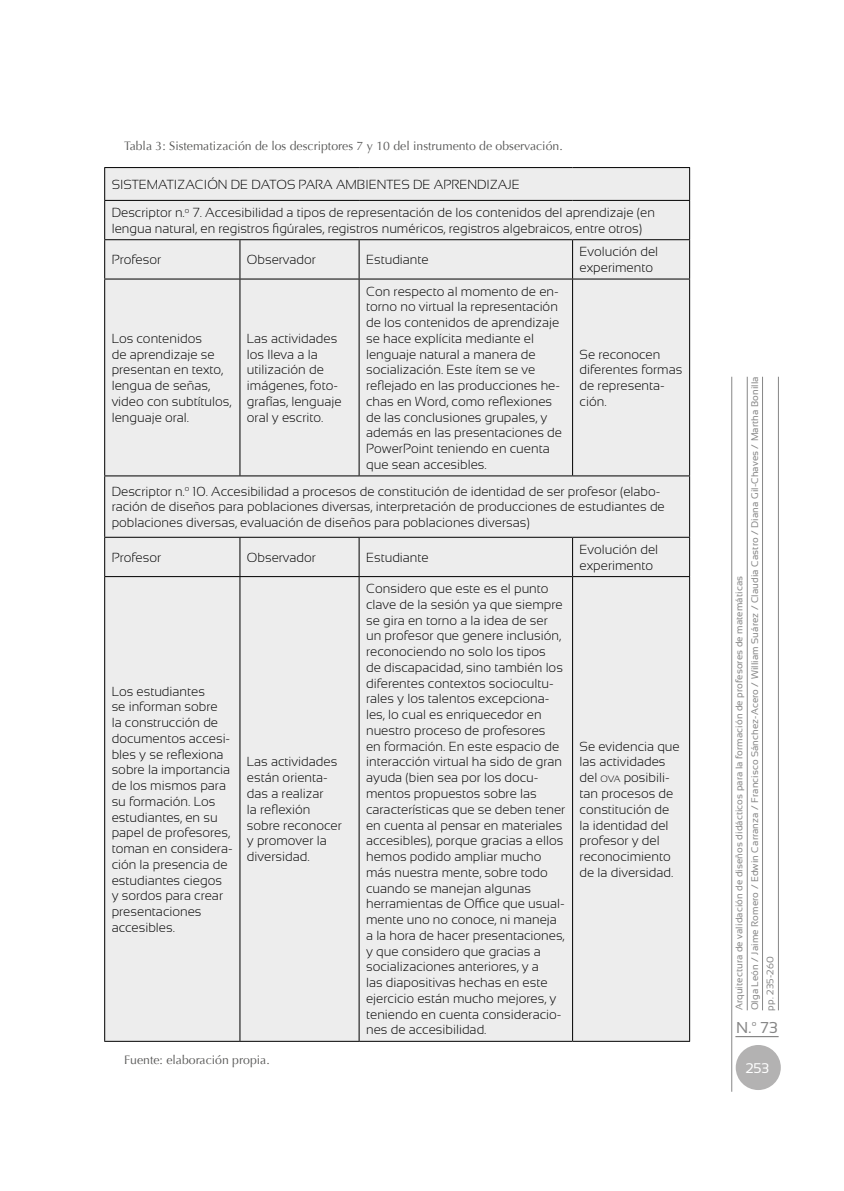
<style>
.page{position:relative;width:844px;height:1191px;background:#fff}
.page>*{position:absolute;margin:0;border:0;box-sizing:border-box;transform-origin:0 0}
.t1{font:15.75px "Sansation";color:#878787}
.t2{font:14px "Sansation";color:#fff}
.t3{font:300 13.12px/15.8px "Sansation";color:#000}
.t4{font:12.25px "Optima";color:#575756}
.t5{font:9.62px/15.6px "Sansation";letter-spacing:.01em;color:#878787}
.s1{font-size:9.1px}
</style>
<div class="page">
<hr style="left:731px;top:377px;width:1px;height:714px;background:#878787">
<hr style="left:746px;top:377px;width:1px;height:633px;background:#878787">
<hr style="left:762px;top:377px;width:1px;height:633px;background:#878787">
<hr style="left:777px;top:377px;width:1px;height:633px;background:#878787">
<hr style="left:735px;top:1036px;width:43px;height:1px;background:#706f6f">
<div style="left:735px;top:1045px;width:45px;height:45px;background:#b3b2b2;border-radius:50%"></div>
<div style="left:105px;top:168px;width:584px;height:873px;background:#ededed"></div>
<hr style="left:239px;top:279px;width:1px;height:196px;background:#000">
<hr style="left:239px;top:577px;width:1px;height:464px;background:#000">
<hr style="left:358px;top:279px;width:1px;height:196px;background:#000">
<hr style="left:358px;top:577px;width:1px;height:464px;background:#000">
<hr style="left:572px;top:279px;width:1px;height:196px;background:#000">
<hr style="left:572px;top:577px;width:1px;height:464px;background:#000">
<hr style="left:104px;top:200px;width:136px;height:1px;background:#000">
<hr style="left:240px;top:200px;width:119px;height:1px;background:#000">
<hr style="left:359px;top:200px;width:213px;height:1px;background:#000">
<hr style="left:572px;top:200px;width:118px;height:1px;background:#000">
<hr style="left:104px;top:475px;width:136px;height:1px;background:#000">
<hr style="left:240px;top:475px;width:119px;height:1px;background:#000">
<hr style="left:359px;top:475px;width:213px;height:1px;background:#000">
<hr style="left:572px;top:475px;width:118px;height:1px;background:#000">
<hr style="left:104px;top:167px;width:136px;height:1px;background:#000">
<hr style="left:240px;top:167px;width:119px;height:1px;background:#000">
<hr style="left:359px;top:167px;width:213px;height:1px;background:#000">
<hr style="left:572px;top:167px;width:118px;height:1px;background:#000">
<hr style="left:104px;top:1041px;width:136px;height:1px;background:#000">
<hr style="left:240px;top:1041px;width:119px;height:1px;background:#000">
<hr style="left:359px;top:1041px;width:213px;height:1px;background:#000">
<hr style="left:572px;top:1041px;width:118px;height:1px;background:#000">
<hr style="left:104px;top:168px;width:1px;height:32px;background:#000">
<hr style="left:104px;top:201px;width:1px;height:38px;background:#000">
<hr style="left:104px;top:279px;width:1px;height:196px;background:#000">
<hr style="left:104px;top:476px;width:1px;height:61px;background:#000">
<hr style="left:104px;top:577px;width:1px;height:464px;background:#000">
<hr style="left:689px;top:168px;width:1px;height:32px;background:#000">
<hr style="left:689px;top:201px;width:1px;height:38px;background:#000">
<hr style="left:689px;top:279px;width:1px;height:196px;background:#000">
<hr style="left:689px;top:476px;width:1px;height:61px;background:#000">
<hr style="left:689px;top:577px;width:1px;height:464px;background:#000">
<hr style="left:104px;top:239px;width:136px;height:1px;background:#000">
<hr style="left:104px;top:240px;width:1px;height:38px;background:#000">
<hr style="left:240px;top:239px;width:119px;height:1px;background:#000">
<hr style="left:239px;top:240px;width:1px;height:38px;background:#000">
<hr style="left:359px;top:239px;width:213px;height:1px;background:#000">
<hr style="left:358px;top:240px;width:1px;height:38px;background:#000">
<hr style="left:572px;top:239px;width:118px;height:1px;background:#000">
<hr style="left:572px;top:240px;width:1px;height:38px;background:#000">
<hr style="left:689px;top:240px;width:1px;height:38px;background:#000">
<hr style="left:104px;top:278px;width:136px;height:1px;background:#000">
<hr style="left:240px;top:278px;width:119px;height:1px;background:#000">
<hr style="left:359px;top:278px;width:213px;height:1px;background:#000">
<hr style="left:572px;top:278px;width:118px;height:1px;background:#000">
<hr style="left:104px;top:537px;width:136px;height:1px;background:#000">
<hr style="left:104px;top:538px;width:1px;height:38px;background:#000">
<hr style="left:240px;top:537px;width:119px;height:1px;background:#000">
<hr style="left:239px;top:538px;width:1px;height:38px;background:#000">
<hr style="left:359px;top:537px;width:213px;height:1px;background:#000">
<hr style="left:358px;top:538px;width:1px;height:38px;background:#000">
<hr style="left:572px;top:537px;width:118px;height:1px;background:#000">
<hr style="left:572px;top:538px;width:1px;height:38px;background:#000">
<hr style="left:689px;top:538px;width:1px;height:38px;background:#000">
<hr style="left:104px;top:576px;width:136px;height:1px;background:#000">
<hr style="left:240px;top:576px;width:119px;height:1px;background:#000">
<hr style="left:359px;top:576px;width:213px;height:1px;background:#000">
<hr style="left:572px;top:576px;width:118px;height:1px;background:#000">
<p class="t4" style="left:124px;top:139px;width:440px">Tabla 3: Sistematización de los descriptores 7 y 10 del instrumento de observación.</p>
<p class="t3" style="left:112px;top:170px;width:544px;line-height:28.2px">SISTEMATIZACIÓN DE DATOS PARA AMBIENTES DE APRENDIZAJE<br>Descriptor n.<sup>o</sup> 7. Accesibilidad a tipos de representación de los contenidos del aprendizaje (en</p>
<p class="t3" style="left:112px;top:220px;width:531px">lengua natural, en registros figúrales, registros numéricos, registros algebraicos, entre otros)</p>
<p class="t3" style="left:112px;top:252px;width:51px">Profesor</p>
<p class="t3" style="left:247px;top:252px;width:70px">Observador</p>
<p class="t3" style="left:366px;top:252px;width:64px">Estudiante</p>
<p class="t3" style="left:579px;top:244px;width:80px">Evolución del experimento</p>
<p class="t3" style="left:112px;top:330px;width:121px">Los contenidos<br>de aprendizaje se presentan en texto, lengua de señas, video con subtítulos, lenguaje oral.</p>
<p class="t3" style="left:247px;top:330px;width:96px">Las actividades los lleva a la utilización de imágenes, foto&shy;grafías, lenguaje oral y escrito.</p>
<p class="t3" style="left:366px;top:283px;width:197px">Con respecto al momento de en&shy;torno no virtual la representación de los contenidos de aprendizaje se hace explícita mediante el lenguaje natural a manera de socialización. Este ítem se ve reflejado en las producciones he&shy;chas en Word, como reflexiones de las conclusiones grupales, y además en las presentaciones de<br>PowerPoint teniendo en cuenta que sean accesibles.</p>
<p class="t3" style="left:579px;top:346px;width:104px">Se reconocen diferentes formas de representa&shy;ción.</p>
<p class="t3" style="left:112px;top:483px;width:554px">Descriptor n.<sup>o</sup> 10. Accesibilidad a procesos de constitución de identidad de ser profesor (elabo&shy;ración de diseños para poblaciones diversas, interpretación de producciones de estudiantes de poblaciones diversas, evaluación de diseños para poblaciones diversas)</p>
<p class="t3" style="left:112px;top:549px;width:51px">Profesor</p>
<p class="t3" style="left:247px;top:549px;width:70px">Observador</p>
<p class="t3" style="left:366px;top:549px;width:64px">Estudiante</p>
<p class="t3" style="left:579px;top:541px;width:80px">Evolución del experimento</p>
<p class="t3" style="left:112px;top:683px;width:122px">Los estudiantes<br>se informan sobre<br>la construcción de documentos accesi&shy;bles y se reflexiona sobre la importancia de los mismos para su formación. Los estudiantes, en su papel de profesores, toman en considera&shy;ción la presencia de estudiantes ciegos<br>y sordos para crear presentaciones accesibles.</p>
<p class="t3" style="left:247px;top:754px;width:96px">Las actividades están orienta&shy;das a realizar<br>la reflexión sobre reconocer y promover la diversidad.</p>
<p class="t4" style="left:124px;top:1052px;width:147px">Fuente: elaboración propia.</p>
<p class="t3" style="left:366px;top:581px;width:201px">Considero que este es el punto clave de la sesión ya que siempre se gira en torno a la idea de ser un profesor que genere inclusión, reconociendo no solo los tipos<br>de discapacidad, sino también los diferentes contextos sociocultu&shy;rales y los talentos excepciona&shy;les, lo cual es enriquecedor en nuestro proceso de profesores<br>en formación. En este espacio de interacción virtual ha sido de gran ayuda (bien sea por los docu&shy;mentos propuestos sobre las características que se deben tener en cuenta al pensar en materiales accesibles), porque gracias a ellos hemos podido ampliar mucho más nuestra mente, sobre todo cuando se manejan algunas herramientas de Office que usual&shy;mente uno no conoce, ni maneja a la hora de hacer presentaciones, y que considero que gracias a socializaciones anteriores, y a<br>las diapositivas hechas en este ejercicio están mucho mejores, y teniendo en cuenta consideracio&shy;nes de accesibilidad.</p>
<p class="t3" style="left:579px;top:738px;width:102px">Se evidencia que las actividades del <span class="s1">OVA</span> posibili&shy;tan procesos de constitución de la identidad del profesor y del reconocimiento de la diversidad.</p>
<p class="t5" style="left:731px;top:1010px;width:636px;rotate:-90deg">Arquitectura de validación de diseños didácticos para la formación de profesores de matemáticas<br>Olga León / Jaime Romero / Edwin Carranza / Francisco Sánchez-Acero / William Suárez / Claudia Castro / Diana Gil-Chaves / Martha Bonilla pp. 235-260</p>
<p class="t1" style="left:736px;top:1018px;width:43px">N.º 73</p>
<p class="t2" style="left:745px;top:1060px;width:25px">253</p>
</div>
